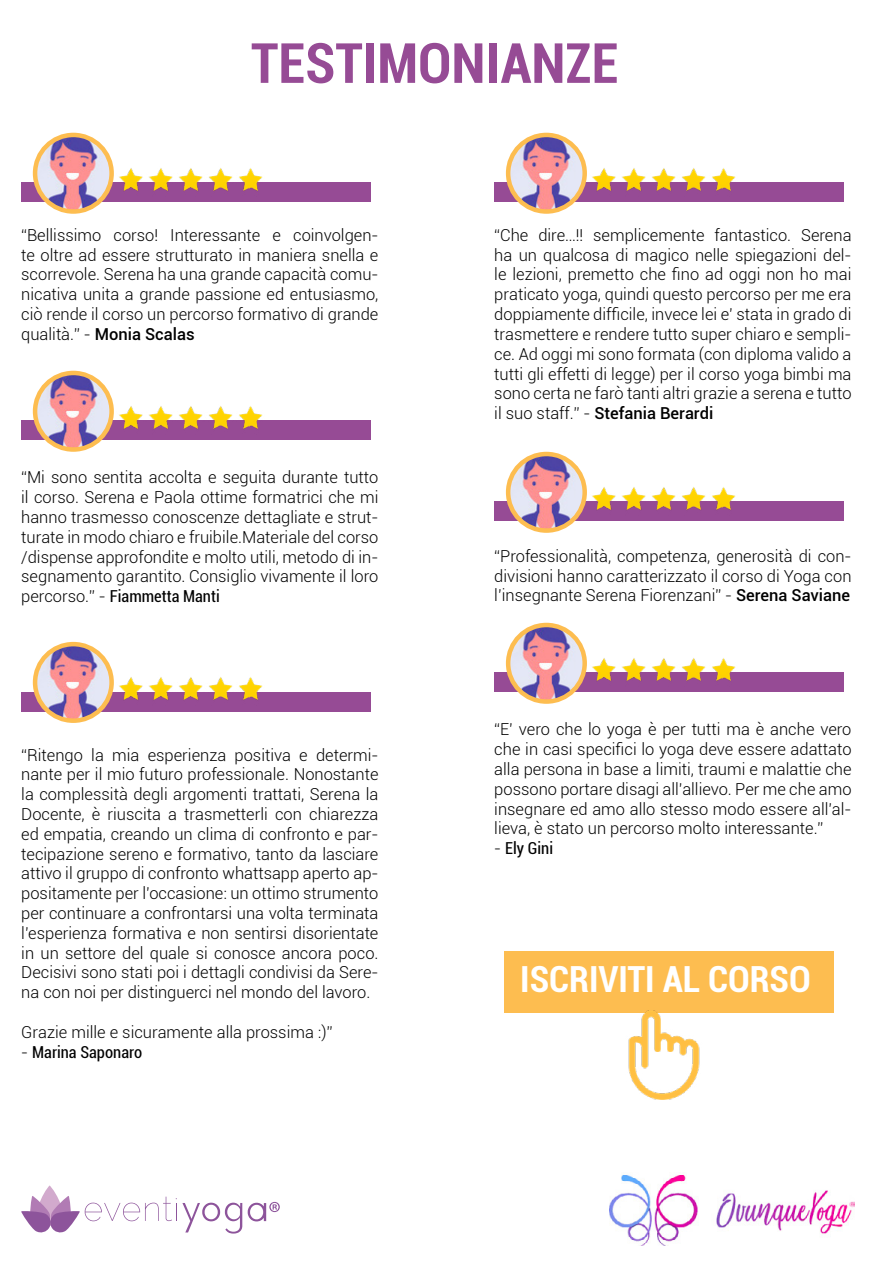
<style>
.page{position:relative;width:893px;height:1263px;background:#fff}
.page>*{position:absolute;margin:0;border:0;box-sizing:border-box;transform-origin:0 0}
.t1{font:700 condensed 55.5px "Roboto";color:#964b95}
.t2{font:700 condensed 36px "Roboto";color:#fff}
.t3{font:300 16.5px/19.8px "Roboto";color:#000;text-align:justify}
.t4{font:condensed 16.5px "Roboto";color:#000}
.s1{font-weight:500}
.s2{font-weight:400;font-stretch:condensed}
.s3{font-weight:300;font-stretch:normal}
</style>
<div class="page">
<div style="left:21px;top:183px;width:350px;height:19px;background:#964b95"></div>
<div style="left:494px;top:183px;width:350px;height:19px;background:#964b95"></div>
<div style="left:494px;top:502px;width:350px;height:19px;background:#964b95"></div>
<div style="left:494px;top:673px;width:350px;height:19px;background:#964b95"></div>
<div style="left:21px;top:421px;width:350px;height:19px;background:#964b95"></div>
<div style="left:21px;top:692px;width:350px;height:19px;background:#964b95"></div>
<div style="left:504px;top:951px;width:330px;height:62px;background:#fdbd50"></div>
<img style="left:35px;top:135px;width:77px;height:76px;border-radius:38px">
<div style="left:33px;top:133px;width:81px;height:81px;border:4px solid #fdbd50;border-radius:50%"></div>
<img style="left:508px;top:135px;width:77px;height:76px;border-radius:38px">
<div style="left:506px;top:133px;width:81px;height:81px;border:4px solid #fdbd50;border-radius:50%"></div>
<img style="left:508px;top:454px;width:77px;height:76px;border-radius:38px">
<div style="left:506px;top:452px;width:81px;height:81px;border:4px solid #fdbd50;border-radius:50%"></div>
<img style="left:508px;top:625px;width:77px;height:76px;border-radius:38px">
<div style="left:506px;top:623px;width:81px;height:81px;border:4px solid #fdbd50;border-radius:50%"></div>
<img style="left:35px;top:373px;width:77px;height:76px;border-radius:38px">
<div style="left:33px;top:371px;width:81px;height:81px;border:4px solid #fdbd50;border-radius:50%"></div>
<img style="left:35px;top:644px;width:77px;height:77px;border-radius:38px">
<div style="left:33px;top:642px;width:81px;height:81px;border:4px solid #fdbd50;border-radius:50%"></div>
<img style="left:116px;top:168px;width:150px;height:23px">
<img style="left:589px;top:168px;width:150px;height:23px">
<img style="left:589px;top:487px;width:150px;height:23px">
<img style="left:589px;top:658px;width:150px;height:23px">
<img style="left:116px;top:406px;width:150px;height:23px">
<img style="left:119px;top:677px;width:144px;height:23px">
<img style="left:609px;top:1174px;width:246px;height:72px">
<svg style="left:38px;top:1185px;width:24px;height:41px"></svg>
<svg style="left:21px;top:1195px;width:221px;height:39px"></svg>
<svg style="left:248px;top:1202px;width:32px;height:19px"></svg>
<img style="left:628px;top:1010px;width:72px;height:90px">
<h1 class="t1" style="left:251px;top:24px;width:369px">TESTIMONIANZE</h1>
<p class="t3" style="left:21px;top:225px;width:359px">“Bellissimo corso! Interessante e coinvolgen&shy;te oltre ad essere strutturato in maniera snella e scorrevole. Serena ha una grande capacità comu&shy;nicativa unita a grande passione ed entusiasmo, ciò rende il corso un percorso formativo di grande qualità.” - <span class="s1">Monia Scalas</span></p>
<p class="t3" style="left:494px;top:225px;width:359px">“Che dire…!! semplicemente fantastico. Serena ha un qualcosa di magico nelle spiegazioni del&shy;le lezioni, premetto che fino ad oggi non ho mai praticato yoga, quindi questo percorso per me era doppiamente difficile, invece lei e’ stata in grado di trasmettere e rendere tutto super chiaro e sempli&shy;ce. Ad oggi mi sono formata (con diploma valido a tutti gli effetti di legge) per il corso yoga bimbi ma sono certa ne farò tanti altri grazie a serena e tutto il suo staff.” - <span class="s1">Stefania Berardi</span></p>
<p class="t3" style="left:21px;top:467px;width:359px">“Mi sono sentita accolta e seguita durante tutto il corso. Serena e Paola ottime formatrici che mi hanno trasmesso conoscenze dettagliate e strut&shy;turate in modo chiaro e fruibile.Materiale del corso /dispense approfondite e molto utili, metodo di in&shy;segnamento garantito. Consiglio vivamente il loro percorso.” - <span class="s2">Fiammetta Manti</span></p>
<p class="t3" style="left:21px;top:744px;width:359px">“Ritengo la mia esperienza positiva e determi&shy;nante per il mio futuro professionale. Nonostante la complessità degli argomenti trattati, Serena la Docente, è riuscita a trasmetterli con chiarezza ed empatia, creando un clima di confronto e par&shy;tecipazione sereno e formativo, tanto da lasciare attivo il gruppo di confronto whattsapp aperto ap&shy;positamente per l’occasione: un ottimo strumento per continuare a confrontarsi una volta terminata l’esperienza formativa e non sentirsi disorientate in un settore del quale si conosce ancora poco.<br>Decisivi sono stati poi i dettagli condivisi da Sere&shy;na con noi per distinguerci nel mondo del lavoro.</p>
<p class="t3" style="left:21px;top:1021px;width:313px">Grazie mille e sicuramente alla prossima :)”</p>
<p class="t4" style="left:21px;top:1040px;width:122px"><span class="s3">-</span> Marina Saponaro</p>
<p class="t3" style="left:494px;top:545px;width:359px">“Professionalità, competenza, generosità di con&shy;divisioni hanno caratterizzato il corso di Yoga con l’insegnante Serena Fiorenzani” - <span class="s1">Serena Saviane</span></p>
<p class="t3" style="left:494px;top:719px;width:359px">“E’ vero che lo yoga è per tutti ma è anche vero che in casi specifici lo yoga deve essere adattato alla persona in base a limiti, traumi e malattie che possono portare disagi all’allievo. Per me che amo insegnare ed amo allo stesso modo essere all’al&shy;lieva, è stato un percorso molto interessante.”</p>
<p class="t4" style="left:494px;top:837px;width:60px"><span class="s3">-</span> Ely Gini</p>
<h2 class="t2" style="left:520px;top:954px;width:292px">ISCRIVITI AL CORSO</h2>
</div>
